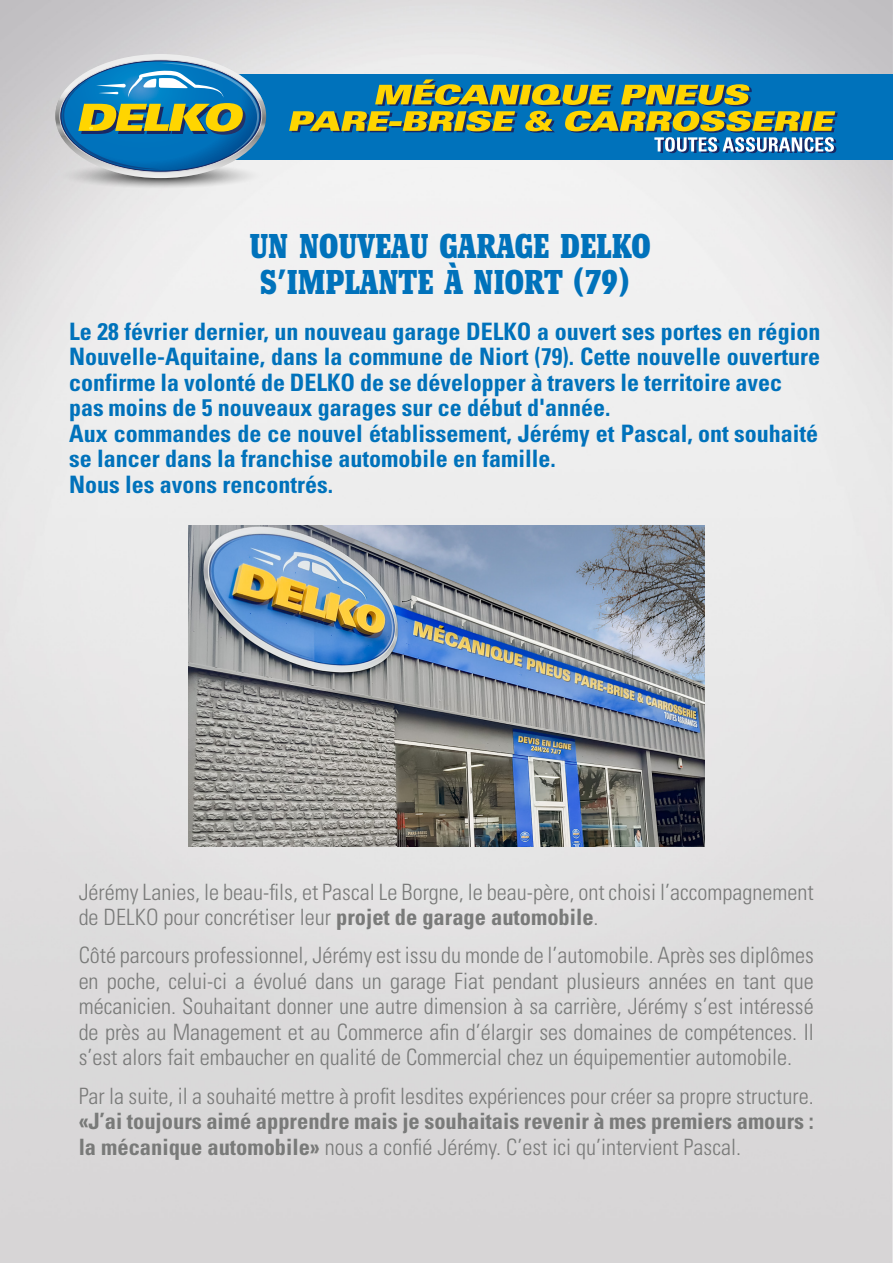
<style>
.page{position:relative;width:893px;height:1263px;background:#fff}
.page>*{position:absolute;margin:0;border:0;box-sizing:border-box;transform-origin:0 0}
.t1{font:700 condensed 36px/36px "Beton T";color:#0072bb;text-align:center}
.t2{font:700 condensed 24px/25.5px "Univers LT Std";color:#0072bb}
.t3{font:300 condensed 22.5px/25.5px "Univers LT Std";color:#797a79}
.t4{font:700 condensed 22.5px/25.5px "Univers LT Std";color:#797a79}
.s1{font-weight:700}
.s2{font-weight:300}
</style>
<div class="page">
<img style="left:0;top:0;width:893px;height:1263px">
<img style="left:189px;top:525px;width:515px;height:322px">
<div style="left:232px;top:74px;width:661px;height:86px;background:#0072bb"></div>
<svg style="left:289px;top:79px;width:549px;height:74px"></svg>
<svg style="left:55px;top:54px;width:211px;height:135px;background:#6f9eac"></svg>
<h1 class="t1" style="left:249px;top:227px;width:403px">UN NOUVEAU GARAGE DELKO<br>S’IMPLANTE À NIORT (79)</h1>
<p class="t2" style="left:69px;top:318px;width:753px">Le 28 février dernier, un nouveau garage DELKO a ouvert ses portes en région Nouvelle-Aquitaine, dans la commune de Niort (79). Cette nouvelle ouverture confirme la volonté de DELKO de se développer à travers le territoire avec pas moins de 5 nouveaux garages sur ce début d'année.<br>Aux commandes de ce nouvel établissement, Jérémy et Pascal, ont souhaité se lancer dans la franchise automobile en famille.<br>Nous les avons rencontrés.</p>
<p class="t3" style="left:79px;top:879px;width:737px">Jérémy Lanies, le beau-fils, et Pascal Le Borgne, le beau-père, ont choisi l’accompagnement de DELKO pour concrétiser leur <span class="s1">projet de garage automobile</span>.</p>
<p class="t3" style="left:79px;top:943px;width:737px;text-align:justify">Côté parcours professionnel, Jérémy est issu du monde de l’automobile. Après ses diplômes en poche, celui-ci a évolué dans un garage Fiat pendant plusieurs années en tant que mécanicien. Souhaitant donner une autre dimension à sa carrière, Jérémy s’est intéressé de près au Management et au Commerce afin d’élargir ses domaines de compétences. Il s’est alors fait embaucher en qualité de Commercial chez un équipementier automobile.</p>
<p class="t3" style="left:79px;top:1083px;width:737px">Par la suite, il a souhaité mettre à profit lesdites expériences pour créer sa propre structure.</p>
<p class="t4" style="left:79px;top:1108px;width:737px">«J’ai toujours aimé apprendre mais je souhaitais revenir à mes premiers amours : la mécanique automobile» <span class="s2">nous a confié Jérémy. C’est ici qu’intervient Pascal.</span></p>
</div>
